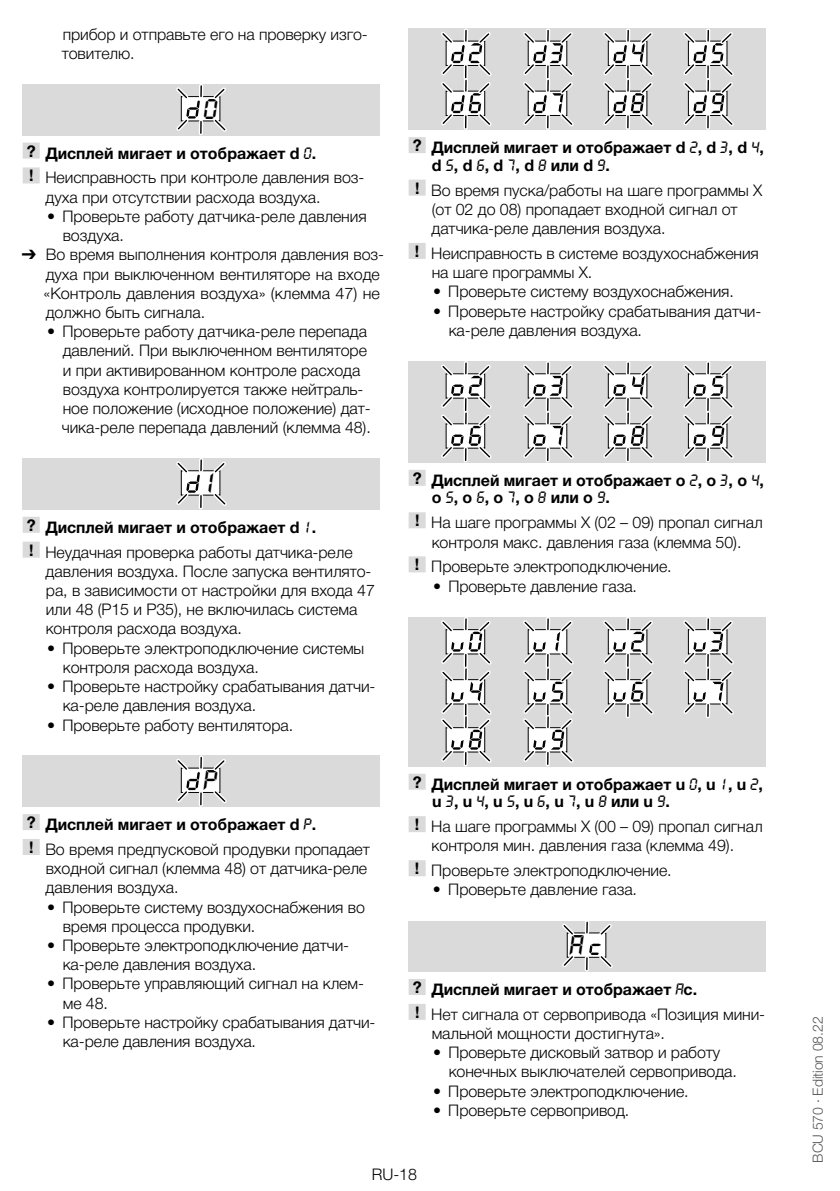
<style>
.page{position:relative;width:840px;height:1191px;background:#fff}
.page>*{position:absolute;margin:0;border:0;box-sizing:border-box;transform-origin:0 0}
.t1{font:italic 500 27.6px "Quartz";color:#000}
.t2{font:300 16px/19.2px "Helvetica Neue LT Pro";letter-spacing:-.005em;color:#000}
.t3{font:700 16px/17.6px "Helvetica Neue LT Pro";letter-spacing:-.005em;color:#000}
.t4{font:300 14px "Helvetica Neue LT Pro";letter-spacing:-.005em;color:#575756}
.s1{font-weight:700}
.s2{font-family:"Quartz";font-weight:500;font-style:italic}
.s3{font-family:"Arial Unicode MS";font-weight:400}
</style>
<div class="page">
<div style="left:23px;top:143px;width:17px;height:16px;background:#dadada"></div>
<div style="left:23px;top:167px;width:17px;height:16px;background:#dadada"></div>
<div style="left:23px;top:517px;width:17px;height:16px;background:#dadada"></div>
<div style="left:23px;top:541px;width:17px;height:16px;background:#dadada"></div>
<div style="left:23px;top:814px;width:17px;height:16px;background:#dadada"></div>
<div style="left:23px;top:839px;width:17px;height:16px;background:#dadada"></div>
<div style="left:23px;top:84px;width:357px;height:51px;background:#dadada"></div>
<div style="left:181px;top:97px;width:39px;height:24px;background:#fff"></div>
<hr style="left:199px;top:86px;width:4px;height:10px;background:#fff">
<hr style="left:199px;top:121px;width:4px;height:12px;background:#fff">
<svg style="left:176px;top:84px;width:26px;height:51px"></svg>
<svg style="left:209px;top:114px;width:18px;height:18px"></svg>
<svg style="left:209px;top:87px;width:17px;height:17px"></svg>
<div style="left:23px;top:458px;width:357px;height:51px;background:#dadada"></div>
<div style="left:181px;top:471px;width:39px;height:24px;background:#fff"></div>
<hr style="left:199px;top:460px;width:4px;height:10px;background:#fff">
<hr style="left:199px;top:496px;width:4px;height:11px;background:#fff">
<svg style="left:176px;top:458px;width:26px;height:51px"></svg>
<svg style="left:209px;top:488px;width:18px;height:18px"></svg>
<svg style="left:209px;top:461px;width:17px;height:17px"></svg>
<div style="left:23px;top:756px;width:357px;height:51px;background:#dadada"></div>
<div style="left:181px;top:768px;width:39px;height:24px;background:#fff"></div>
<hr style="left:199px;top:757px;width:4px;height:11px;background:#fff">
<hr style="left:199px;top:793px;width:4px;height:11px;background:#fff">
<svg style="left:176px;top:756px;width:26px;height:50px"></svg>
<svg style="left:209px;top:786px;width:18px;height:17px"></svg>
<svg style="left:209px;top:759px;width:17px;height:16px"></svg>
<div style="left:408px;top:137px;width:17px;height:16px;background:#dadada"></div>
<div style="left:408px;top:180px;width:17px;height:16px;background:#dadada"></div>
<div style="left:408px;top:243px;width:17px;height:16px;background:#dadada"></div>
<div style="left:408px;top:470px;width:17px;height:16px;background:#dadada"></div>
<div style="left:408px;top:512px;width:17px;height:16px;background:#dadada"></div>
<div style="left:408px;top:556px;width:17px;height:16px;background:#dadada"></div>
<div style="left:408px;top:773px;width:17px;height:16px;background:#dadada"></div>
<div style="left:408px;top:816px;width:17px;height:16px;background:#dadada"></div>
<div style="left:408px;top:860px;width:17px;height:16px;background:#dadada"></div>
<div style="left:408px;top:979px;width:17px;height:16px;background:#dadada"></div>
<div style="left:408px;top:1003px;width:17px;height:16px;background:#dadada"></div>
<div style="left:408px;top:28px;width:357px;height:102px;background:#dadada"></div>
<svg style="left:683px;top:28px;width:50px;height:102px"></svg>
<svg style="left:441px;top:28px;width:51px;height:102px"></svg>
<svg style="left:523px;top:28px;width:51px;height:102px"></svg>
<svg style="left:603px;top:28px;width:51px;height:102px"></svg>
<div style="left:408px;top:361px;width:357px;height:101px;background:#dadada"></div>
<svg style="left:683px;top:361px;width:50px;height:101px"></svg>
<svg style="left:441px;top:361px;width:51px;height:101px"></svg>
<svg style="left:523px;top:361px;width:51px;height:101px"></svg>
<svg style="left:603px;top:361px;width:51px;height:101px"></svg>
<div style="left:408px;top:617px;width:357px;height:149px;background:#dadada"></div>
<svg style="left:683px;top:617px;width:50px;height:101px"></svg>
<svg style="left:441px;top:617px;width:51px;height:149px"></svg>
<svg style="left:523px;top:617px;width:51px;height:149px"></svg>
<svg style="left:603px;top:617px;width:51px;height:101px"></svg>
<div style="left:408px;top:920px;width:357px;height:51px;background:#dadada"></div>
<div style="left:567px;top:933px;width:38px;height:24px;background:#fff"></div>
<svg style="left:561px;top:920px;width:17px;height:20px"></svg>
<svg style="left:562px;top:950px;width:16px;height:17px"></svg>
<hr style="left:584px;top:958px;width:4px;height:11px;background:#e2e2e2">
<svg style="left:585px;top:920px;width:27px;height:51px"></svg>
<p class="t2" style="left:62px;top:24px;width:307px">прибор и отправьте его на проверку изго&shy;товителю.</p>
<h1 class="t1" style="left:203px;top:91px;width:15px">0</h1>
<p class="t2" style="left:27px;top:140px;width:339px;line-height:24.8px"><span class="s1">? Дисплей мигает и отображает d</span> <span class="s2">0</span><span class="s1">.<br>!</span> Неисправность при контроле давления воз-</p>
<p class="t2" style="left:46px;top:187px;width:276px">духа при отсутствии расхода воздуха.</p>
<p class="t2" style="left:63px;top:206px;width:305px;text-indent:-16px">• Проверьте работу датчика-реле давления воздуха.</p>
<p class="t2" style="left:43px;top:245px;width:342px;text-indent:-22px"><span class="s3">➔</span> Во время выполнения контроля давления воз&shy;духа при выключенном вентиляторе на входе «Контроль давления воздуха» (клемма 47) не должно быть сигнала.</p>
<p class="t2" style="left:62px;top:321px;width:310px;text-indent:-15px">• Проверьте работу датчика-реле перепада давлений. При выключенном вентиляторе и при активированном контроле расхода воздуха контролируется также нейтраль&shy;ное положение (исходное положение) дат&shy;чика-реле перепада давлений (клемма 48).</p>
<h1 class="t1" style="left:203px;top:465px;width:15px">1</h1>
<p class="t2" style="left:27px;top:514px;width:327px;line-height:24.8px"><span class="s1">? Дисплей мигает и отображает d</span> <span class="s2">1</span><span class="s1">.<br>!</span> Неудачная проверка работы датчика-реле</p>
<p class="t2" style="left:46px;top:561px;width:330px">давления воздуха. После запуска вентилято&shy;ра, в зависимости от настройки для входа 47 или 48 (P15 и P35), не включилась система контроля расхода воздуха.</p>
<p class="t2" style="left:63px;top:638px;width:303px;text-indent:-16px">• Проверьте электроподключение системы контроля расхода воздуха.</p>
<p class="t2" style="left:63px;top:676px;width:314px;text-indent:-16px">• Проверьте настройку срабатывания датчи&shy;ка-реле давления воздуха.</p>
<p class="t2" style="left:47px;top:715px;width:247px">• Проверьте работу вентилятора.</p>
<h1 class="t1" style="left:203px;top:762px;width:15px">P</h1>
<p class="t2" style="left:27px;top:811px;width:344px;line-height:24.8px"><span class="s1">? Дисплей мигает и отображает d</span> <span class="s2">P</span><span class="s1">.<br>!</span> Во время предпусковой продувки пропадает</p>
<p class="t2" style="left:46px;top:858px;width:323px">входной сигнал (клемма 48) от датчика-реле давления воздуха.</p>
<p class="t2" style="left:63px;top:897px;width:303px;text-indent:-16px">• Проверьте систему воздухоснабжения во время процесса продувки.</p>
<p class="t2" style="left:63px;top:935px;width:288px;text-indent:-16px">• Проверьте электроподключение датчи&shy;ка-реле давления воздуха.</p>
<p class="t2" style="left:63px;top:973px;width:302px;text-indent:-16px">• Проверьте управляющий сигнал на клем&shy;ме 48.</p>
<p class="t2" style="left:63px;top:1012px;width:314px;text-indent:-16px">• Проверьте настройку срабатывания датчи&shy;ка-реле давления воздуха.</p>
<p class="t3" style="left:431px;top:138px;width:333px;text-indent:-19px">? Дисплей мигает и отображает d <span class="s2">2</span>, d <span class="s2">3</span>, d <span class="s2">4</span>, d <span class="s2">5</span>, d <span class="s2">6</span>, d <span class="s2">7</span>, d <span class="s2">8</span> или d <span class="s2">9</span>.</p>
<p class="t2" style="left:431px;top:180px;width:332px;text-indent:-17px"><span class="s1">!</span> Во время пуска/работы на шаге программы X (от 02 до 08) пропадает входной сигнал от датчика-реле давления воздуха.</p>
<p class="t2" style="left:431px;top:243px;width:328px;text-indent:-17px"><span class="s1">!</span> Неисправность в системе воздухоснабжения на шаге программы X.</p>
<p class="t2" style="left:433px;top:282px;width:302px">• Проверьте систему воздухоснабжения.</p>
<p class="t2" style="left:448px;top:301px;width:314px;text-indent:-16px">• Проверьте настройку срабатывания датчи&shy;ка-реле давления воздуха.</p>
<p class="t3" style="left:431px;top:471px;width:333px;text-indent:-19px">? Дисплей мигает и отображает o <span class="s2">2</span>, o <span class="s2">3</span>, o <span class="s2">4</span>, o <span class="s2">5</span>, o <span class="s2">6</span>, o <span class="s2">7</span>, o <span class="s2">8</span> или o <span class="s2">9</span>.</p>
<p class="t2" style="left:415px;top:512px;width:349px;text-align:center"><span class="s1">!</span> На шаге программы X (02 – 09) пропал сигнал контроля макс. давления газа (клемма 50).</p>
<p class="t2" style="left:415px;top:557px;width:258px"><span class="s1">!</span> Проверьте электроподключение.</p>
<p class="t2" style="left:433px;top:576px;width:205px">• Проверьте давление газа.</p>
<p class="t3" style="left:432px;top:775px;width:332px;text-indent:-19px">? Дисплей мигает и отображает u <span class="s2">0</span>, u <span class="s2">1</span>, u <span class="s2">2</span>, u <span class="s2">3</span>, u <span class="s2">4</span>, u <span class="s2">5</span>, u <span class="s2">6</span>, u <span class="s2">7</span>, u <span class="s2">8</span> или u <span class="s2">9</span>.</p>
<p class="t2" style="left:431px;top:816px;width:332px;text-indent:-17px"><span class="s1">!</span> На шаге программы X (00 – 09) пропал сигнал контроля мин. давления газа (клемма 49).</p>
<p class="t2" style="left:414px;top:860px;width:258px"><span class="s1">!</span> Проверьте электроподключение.</p>
<p class="t2" style="left:433px;top:879px;width:205px">• Проверьте давление газа.</p>
<h1 class="t1" style="left:569px;top:927px;width:15px">A</h1>
<p class="t2" style="left:412px;top:976px;width:354px;line-height:24.8px"><span class="s1">? Дисплей мигает и отображает</span> <span class="s2">A</span><span class="s1">с.<br>!</span> Нет сигнала от сервопривода «Позиция мини-</p>
<p class="t2" style="left:431px;top:1023px;width:235px">мальной мощности достигнута».</p>
<p class="t2" style="left:448px;top:1042px;width:289px;text-indent:-16px">• Проверьте дисковый затвор и работу конечных выключателей сервопривода.</p>
<p class="t2" style="left:433px;top:1081px;width:257px">• Проверьте электроподключение.</p>
<p class="t2" style="left:433px;top:1100px;width:198px">• Проверьте сервопривод.</p>
<p class="t2" style="left:372px;top:1164px;width:47px">RU-18</p>
<p class="t4" style="left:809px;top:1162px;width:148px;rotate:-90deg">BCU 570 · Edition 08.22</p>
</div>
